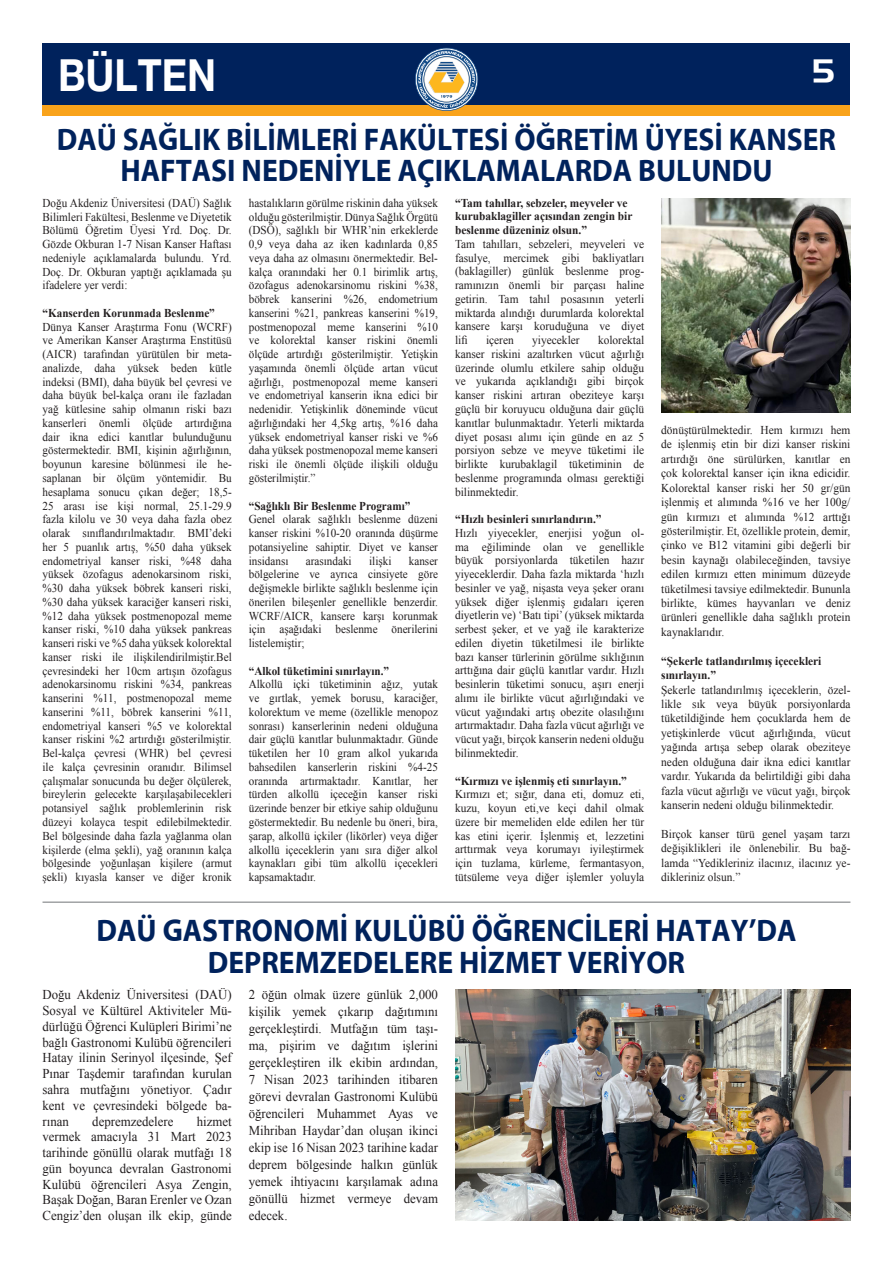
<style>
.page{position:relative;width:893px;height:1263px;background:#fff}
.page>*{position:absolute;margin:0;border:0;box-sizing:border-box;transform-origin:0 0}
.t1{font:700 44.1px "Helvetica Neue EMU";color:#fff;scale:.89 1}
.t2{font:700 31.5px/31.5px "Myriad EMU";color:#00225c;text-align:center;scale:.94 1}
.t3{font:31.5px "Handel EMU";color:#fff}
.t4{font:13.5px/15.8px "Times New Roman";color:#231f20;text-align:justify;scale:.95 1}
.t5{font:12px/13.8px "Times New Roman";color:#231f20;text-align:justify;scale:.93 1}
.t6{font:12px/13.8px "Times New Roman";color:#231f20;text-align:justify;scale:.95 1}
.t7{font:700 12px/13.8px "Times New Roman";color:#231f20;scale:.95 1}
.t8{font:700 12px "Times New Roman";color:#231f20;scale:.93 1}
</style>
<div class="page">
<div style="left:43px;top:43px;width:807px;height:72px;background:#f9a31b"></div>
<div style="left:43px;top:43px;width:807px;height:61px;background:#00225c"></div>
<svg style="left:415px;top:48px;width:63px;height:63px"></svg>
<img style="left:661px;top:198px;width:189px;height:215px">
<img style="left:455px;top:990px;width:395px;height:230px">
<hr style="left:43px;top:901px;width:807px;height:2px;background:#939598">
<p class="t1" style="left:58px;top:48px;width:179px">BÜLTEN</p>
<p class="t3" style="left:813px;top:52px;width:23px">5</p>
<p class="t2" style="left:57px;top:124px;width:830px">DAÜ SAĞLIK BİLİMLERİ FAKÜLTESİ ÖĞRETİM ÜYESİ KANSER<br>HAFTASI NEDENİYLE AÇIKLAMALARDA BULUNDU</p>
<p class="t5" style="left:43px;top:196px;width:205px">Doğu Akdeniz Üniversitesi (DAÜ) Sağlık Bilimleri Fakültesi, Beslenme ve Diyetetik Bölümü Öğretim Üyesi Yrd. Doç. Dr.<br>Gözde Okburan 1-7 Nisan Kanser Haftası nedeniyle açıklamalarda bulundu. Yrd.<br>Doç. Dr. Okburan yaptığı açıklamada şu ifadelere yer verdi:</p>
<p class="t8" style="left:43px;top:305px;width:187px">“Kanserden Korunmada Beslenme”</p>
<p class="t5" style="left:43px;top:320px;width:205px">Dünya Kanser Araştırma Fonu (WCRF) ve Amerikan Kanser Araştırma Enstitüsü (AICR) tarafından yürütülen bir meta&shy;analizde, daha yüksek beden kütle indeksi (BMI), daha büyük bel çevresi ve daha büyük bel-kalça oranı ile fazladan yağ kütlesine sahip olmanın riski bazı kanserleri önemli ölçüde artırdığına dair ikna edici kanıtlar bulunduğunu göstermektedir. BMI, kişinin ağırlığının, boyunun karesine bölünmesi ile he&shy;saplanan bir ölçüm yöntemidir. Bu hesaplama sonucu çıkan değer; 18,5- 25 arası ise kişi normal, 25.1-29.9 fazla kilolu ve 30 veya daha fazla obez olarak sınıflandırılmaktadır. BMI’deki her 5 puanlık artış, %50 daha yüksek endometriyal kanser riski, %48 daha yüksek özofagus adenokarsinom riski, %30 daha yüksek böbrek kanseri riski, %30 daha yüksek karaciğer kanseri riski, %12 daha yüksek postmenopozal meme kanser riski, %10 daha yüksek pankreas kanseri riski ve %5 daha yüksek kolorektal kanser riski ile ilişkilendirilmiştir.Bel çevresindeki her 10cm artışın özofagus adenokarsinomu riskini %34, pankreas kanserini %11, postmenopozal meme kanserini %11, böbrek kanserini %11, endometriyal kanseri %5 ve kolorektal kanser riskini %2 artırdığı gösterilmiştir.<br>Bel-kalça çevresi (WHR) bel çevresi ile kalça çevresinin oranıdır. Bilimsel çalışmalar sonucunda bu değer ölçülerek, bireylerin gelecekte karşılaşabilecekleri potansiyel sağlık problemlerinin risk düzeyi kolayca tespit edilebilmektedir.<br>Bel bölgesinde daha fazla yağlanma olan kişilerde (elma şekli), yağ oranının kalça bölgesinde yoğunlaşan kişilere (armut şekli) kıyasla kanser ve diğer kronik</p>
<p class="t5" style="left:249px;top:196px;width:205px">hastalıkların görülme riskinin daha yüksek olduğu gösterilmiştir. Dünya Sağlık Örgütü (DSÖ), sağlıklı bir WHR’nin erkeklerde 0,9 veya daha az iken kadınlarda 0,85 veya daha az olmasını önermektedir. Bel&shy;kalça oranındaki her 0.1 birimlik artış, özofagus adenokarsinomu riskini %38, böbrek kanserini %26, endometrium kanserini %21, pankreas kanserini %19, postmenopozal meme kanserini %10 ve kolorektal kanser riskini önemli ölçüde artırdığı gösterilmiştir. Yetişkin yaşamında önemli ölçüde artan vücut ağırlığı, postmenopozal meme kanseri ve endometriyal kanserin ikna edici bir nedenidir. Yetişkinlik döneminde vücut ağırlığındaki her 4,5kg artış, %16 daha yüksek endometriyal kanser riski ve %6 daha yüksek postmenopozal meme kanseri riski ile önemli ölçüde ilişkili olduğu gösterilmiştir.”</p>
<p class="t8" style="left:249px;top:497px;width:175px">“Sağlıklı Bir Beslenme Programı”</p>
<p class="t5" style="left:249px;top:512px;width:205px">Genel olarak sağlıklı beslenme düzeni kanser riskini %10-20 oranında düşürme potansiyeline sahiptir. Diyet ve kanser insidansı</p>
<p class="t5" style="left:249px;top:553px;width:205px;text-indent:160px">kanser bölgelerine ve ayrıca cinsiyete göre değişmekle birlikte sağlıklı beslenme için önerilen bileşenler genellikle benzerdir.<br>WCRF/AICR, kansere karşı korunmak için aşağıdaki beslenme önerilerini listelemiştir;</p>
<p class="t8" style="left:249px;top:662px;width:153px">“Alkol tüketimini sınırlayın.”</p>
<p class="t5" style="left:249px;top:677px;width:205px">Alkollü içki tüketiminin ağız, yutak ve gırtlak, yemek borusu, karaciğer, kolorektum ve meme (özellikle menopoz sonrası) kanserlerinin nedeni olduğuna dair güçlü kanıtlar bulunmaktadır. Günde tüketilen her 10 gram alkol yukarıda bahsedilen kanserlerin riskini %4-25 oranında artırmaktadır. Kanıtlar, her türden alkollü içeceğin kanser riski üzerinde benzer bir etkiye sahip olduğunu göstermektedir. Bu nedenle bu öneri, bira, şarap, alkollü içkiler (likörler) veya diğer alkollü içeceklerin yanı sıra diğer alkol kaynakları gibi tüm alkollü içecekleri kapsamaktadır.</p>
<p class="t5" style="left:306px;top:553px;width:51px">arasındaki</p>
<p class="t5" style="left:369px;top:553px;width:26px">ilişki</p>
<p class="t7" style="left:455px;top:195px;width:188px">“Tam tahıllar, sebzeler, meyveler ve kurubaklagiller açısından zengin bir beslenme düzeniniz olsun.”</p>
<p class="t6" style="left:455px;top:237px;width:201px">Tam tahılları, sebzeleri, meyveleri ve fasulye, mercimek gibi bakliyatları (baklagiller) günlük beslenme prog&shy;ramınızın önemli bir parçası haline getirin. Tam tahıl posasının yeterli miktarda alındığı durumlarda kolorektal kansere karşı koruduğuna ve diyet lifi</p>
<p class="t6" style="left:455px;top:333px;width:201px;text-indent:143px">kolorektal kanser riskini azaltırken vücut ağırlığı üzerinde olumlu etkilere sahip olduğu ve yukarıda açıklandığı gibi birçok kanser riskini artıran obeziteye karşı güçlü bir koruyucu olduğuna dair güçlü kanıtlar bulunmaktadır. Yeterli miktarda diyet posası alımı için günde en az 5 porsiyon sebze ve meyve tüketimi ile birlikte kurubaklagil tüketiminin de beslenme programında olması gerektiği bilinmektedir.</p>
<p class="t7" style="left:455px;top:512px;width:156px">“Hızlı besinleri sınırlandırın.”</p>
<p class="t6" style="left:455px;top:526px;width:201px">Hızlı yiyecekler, enerjisi yoğun ol&shy;ma eğiliminde olan ve genellikle büyük porsiyonlarda tüketilen hazır yiyeceklerdir. Daha fazla miktarda ‘hızlı besinler ve yağ, nişasta veya şeker oranı yüksek diğer işlenmiş gıdaları içeren diyetlerin ve) ‘Batı tipi’ (yüksek miktarda serbest şeker, et ve yağ ile karakterize edilen diyetin tüketilmesi ile birlikte bazı kanser türlerinin görülme sıklığının arttığına dair güçlü kanıtlar vardır. Hızlı besinlerin tüketimi sonucu, aşırı enerji alımı ile birlikte vücut ağırlığındaki ve vücut yağındaki artış obezite olasılığını artırmaktadır. Daha fazla vücut ağırlığı ve vücut yağı, birçok kanserin nedeni olduğu bilinmektedir.</p>
<p class="t7" style="left:455px;top:773px;width:183px">“Kırmızı ve işlenmiş eti sınırlayın.”</p>
<p class="t6" style="left:455px;top:787px;width:201px">Kırmızı et; sığır, dana eti, domuz eti, kuzu, koyun eti,ve keçi dahil olmak üzere bir memeliden elde edilen her tür kas etini içerir. İşlenmiş et, lezzetini arttırmak veya korumayı iyileştirmek için tuzlama, kürleme, fermantasyon, tütsüleme veya diğer işlemler yoluyla</p>
<p class="t6" style="left:486px;top:333px;width:31px">içeren</p>
<p class="t6" style="left:532px;top:333px;width:51px">yiyecekler</p>
<p class="t6" style="left:661px;top:423px;width:201px;line-height:14.4px">dönüştürülmektedir. Hem kırmızı hem de işlenmiş etin bir dizi kanser riskini artırdığı öne sürülürken, kanıtlar en çok kolorektal kanser için ikna edicidir.<br>Kolorektal kanser riski her 50 gr/gün işlenmiş et alımında %16 ve her 100g/ gün kırmızı et alımında %12 arttığı gösterilmiştir. Et, özellikle protein, demir, çinko ve B12 vitamini gibi değerli bir besin kaynağı olabileceğinden, tavsiye edilen kırmızı etten minimum düzeyde tüketilmesi tavsiye edilmektedir. Bununla birlikte, kümes hayvanları ve deniz ürünleri genellikle daha sağlıklı protein kaynaklarıdır.</p>
<p class="t7" style="left:661px;top:653px;width:170px;line-height:14.4px">“Şekerle tatlandırılmış içecekleri sınırlayın.”</p>
<p class="t6" style="left:661px;top:682px;width:201px;line-height:14.4px">Şekerle tatlandırılmış içeceklerin, özel&shy;likle sık veya büyük porsiyonlarda tüketildiğinde hem çocuklarda hem de yetişkinlerde vücut ağırlığında, vücut yağında artışa sebep olarak obeziteye neden olduğuna dair ikna edici kanıtlar vardır. Yukarıda da belirtildiği gibi daha fazla vücut ağırlığı ve vücut yağı, birçok kanserin nedeni olduğu bilinmektedir.</p>
<p class="t6" style="left:661px;top:826px;width:201px;line-height:14.4px">Birçok kanser türü genel yaşam tarzı değişiklikleri ile önlenebilir. Bu bağ&shy;lamda “Yedikleriniz ilacınız, ilacınız ye&shy;dikleriniz olsun.”</p>
<p class="t2" style="left:97px;top:916px;width:746px">DAÜ GASTRONOMİ KULÜBÜ ÖĞRENCİLERİ HATAY’DA<br>DEPREMZEDELERE HİZMET VERİYOR</p>
<p class="t4" style="left:43px;top:986px;width:201px">Doğu Akdeniz Üniversitesi (DAÜ)<br>Sosyal ve Kültürel Aktiviteler Mü&shy;dürlüğü Öğrenci Kulüpleri Birimi’ne bağlı Gastronomi Kulübü öğrencileri Hatay ilinin Serinyol ilçesinde, Şef Pınar Taşdemir tarafından kurulan sahra mutfağını yönetiyor. Çadır kent ve çevresindeki bölgede ba&shy;rınan</p>
<p class="t4" style="left:43px;top:1113px;width:201px;text-indent:154px">hizmet vermek amacıyla 31 Mart 2023 tarihinde gönüllü olarak mutfağı 18 gün boyunca devralan Gastronomi Kulübü öğrencileri Asya Zengin, Başak Doğan, Baran Erenler ve Ozan Cengiz’den oluşan ilk ekip, günde</p>
<p class="t4" style="left:92px;top:1113px;width:87px">depremzedelere</p>
<p class="t4" style="left:249px;top:986px;width:201px;line-height:17px">2 öğün olmak üzere günlük 2,000 kişilik yemek çıkarıp dağıtımını gerçekleştirdi. Mutfağın tüm taşı&shy;ma, pişirim ve dağıtım işlerini gerçekleştiren ilk ekibin ardından, 7 Nisan 2023 tarihinden itibaren görevi devralan Gastronomi Kulübü öğrencileri Muhammet Ayas ve Mihriban Haydar’dan oluşan ikinci ekip ise 16 Nisan 2023 tarihine kadar deprem bölgesinde halkın günlük yemek ihtiyacını karşılamak adına gönüllü hizmet vermeye devam edecek.</p>
</div>
